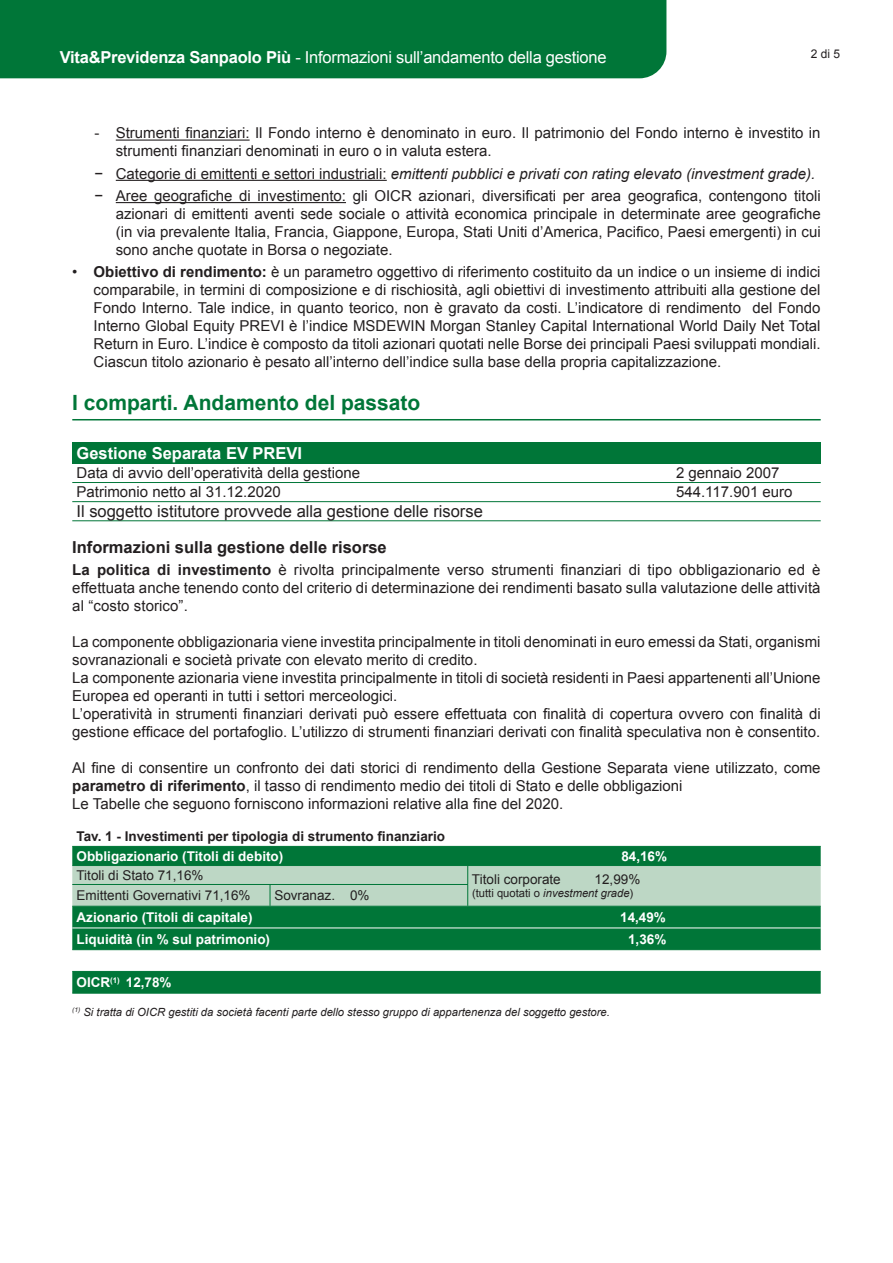
<style>
.page{position:relative;width:893px;height:1263px;background:#fff}
.page>*{position:absolute;margin:0;border:0;box-sizing:border-box;transform-origin:0 0}
.t1{font:700 21px "Arial";color:#007638}
.t2{font:16.5px "Arial";letter-spacing:-.015em;color:#fff}
.t3{font:16.5px "Arial";color:#231f20}
.t4{font:700 16.5px "Arial";color:#231f20}
.t5{font:700 16.5px "Arial";color:#fff}
.t6{font:15px/18px "Arial";color:#231f20}
.t7{font:700 13.5px "Arial";color:#fff}
.t8{font:13.5px "Arial";color:#231f20}
.t9{font:700 13.5px "Arial";color:#231f20}
.t10{font:12px "Arial";color:#231f20}
.t11{font:italic 11.25px "Arial";color:#231f20}
.t12{font:11.25px "Arial";color:#231f20}
.s1{font-weight:700}
.s2{font-style:italic}
</style>
<div class="page">
<div style="left:0;top:0;width:666px;height:78px;background:#007638"></div>
<hr style="left:116px;top:140px;width:134px;height:1px;background:#231f20">
<hr style="left:116px;top:180px;width:271px;height:1px;background:#231f20">
<hr style="left:116px;top:202px;width:230px;height:1px;background:#231f20">
<hr style="left:72px;top:419px;width:749px;height:1px;background:#007638">
<div style="left:72px;top:442px;width:749px;height:21px;background:#007638"></div>
<hr style="left:72px;top:482px;width:749px;height:1px;background:#007638">
<hr style="left:72px;top:501px;width:749px;height:1px;background:#007638">
<hr style="left:72px;top:520px;width:749px;height:1px;background:#007638">
<svg style="left:72px;top:847px;width:749px;height:146px;fill:#007638"></svg>
<hr style="left:72px;top:906px;width:749px;height:1px;background:#007638">
<hr style="left:72px;top:949px;width:749px;height:1px;background:#007638">
<hr style="left:72px;top:971px;width:749px;height:1px;background:#007638">
<hr style="left:72px;top:993px;width:749px;height:1px;background:#007638">
<svg style="left:72px;top:865px;width:749px;height:41px;background:#b4d2be"></svg>
<hr style="left:72px;top:846px;width:749px;height:1px;background:#007638">
<hr style="left:72px;top:927px;width:749px;height:1px;background:#fff">
<p class="t2" style="left:60px;top:49px;width:548px"><span class="s1">Vita&amp;Previdenza Sanpaolo Più</span> - Informazioni sull’andamento della gestione</p>
<p class="t10" style="left:811px;top:47px;width:31px">2 di 5</p>
<p class="t6" style="left:116px;top:124px;width:706px;text-indent:-21px">- Strumenti finanziari: Il Fondo interno è denominato in euro. Il patrimonio del Fondo interno è investito in strumenti finanziari denominati in euro o in valuta estera.</p>
<p class="t6" style="left:95px;top:162px;width:728px;line-height:22.2px">− Categorie di emittenti e settori industriali: <span class="s2">emittenti pubblici e privati con rating elevato (investment grade). </span>− Aree geografiche di investimento: gli OICR azionari, diversificati per area geografica, contengono titoli</p>
<p class="t6" style="left:116px;top:205px;width:706px;text-align:justify">azionari di emittenti aventi sede sociale o attività economica principale in determinate aree geografiche (in via prevalente Italia, Francia, Giappone, Europa, Stati Uniti d’America, Pacifico, Paesi emergenti) in cui sono anche quotate in Borsa o negoziate.</p>
<p class="t6" style="left:94px;top:263px;width:729px;text-align:justify;text-indent:-21px">• <span class="s1">Obiettivo di rendimento:</span> è un parametro oggettivo di riferimento costituito da un indice o un insieme di indici comparabile, in termini di composizione e di rischiosità, agli obiettivi di investimento attribuiti alla gestione del Fondo Interno. Tale indice, in quanto teorico, non è gravato da costi. L’indicatore di rendimento del Fondo Interno Global Equity PREVI è l’indice MSDEWIN Morgan Stanley Capital International World Daily Net Total Return in Euro. L’indice è composto da titoli azionari quotati nelle Borse dei principali Paesi sviluppati mondiali.<br>Ciascun titolo azionario è pesato all’interno dell’indice sulla base della propria capitalizzazione.</p>
<h1 class="t1" style="left:72px;top:391px;width:350px">I comparti. Andamento del passato</h1>
<p class="t5" style="left:77px;top:444px;width:227px">Gestione Separata EV PREVI</p>
<p class="t6" style="left:77px;top:464px;width:285px">Data di avvio dell’operatività della gestione</p>
<p class="t6" style="left:676px;top:464px;width:105px">2 gennaio 2007</p>
<p class="t6" style="left:77px;top:483px;width:206px">Patrimonio netto al 31.12.2020</p>
<p class="t6" style="left:676px;top:483px;width:118px">544.117.901 euro</p>
<p class="t3" style="left:77px;top:502px;width:408px">Il soggetto istitutore provvede alla gestione delle risorse</p>
<p class="t4" style="left:72px;top:538px;width:316px">Informazioni sulla gestione delle risorse</p>
<p class="t6" style="left:72px;top:561px;width:750px;text-align:justify"><span class="s1">La politica di investimento</span> è rivolta principalmente verso strumenti finanziari di tipo obbligazionario ed è effettuata anche tenendo conto del criterio di determinazione dei rendimenti basato sulla valutazione delle attività al “costo storico”.</p>
<p class="t6" style="left:72px;top:633px;width:750px">La componente obbligazionaria viene investita principalmente in titoli denominati in euro emessi da Stati, organismi sovranazionali e società private con elevato merito di credito.<br>La componente azionaria viene investita principalmente in titoli di società residenti in Paesi appartenenti all’Unione Europea ed operanti in tutti i settori merceologici.<br>L’operatività in strumenti finanziari derivati può essere effettuata con finalità di copertura ovvero con finalità di gestione efficace del portafoglio. L’utilizzo di strumenti finanziari derivati con finalità speculativa non è consentito.</p>
<p class="t6" style="left:72px;top:759px;width:750px">Al fine di consentire un confronto dei dati storici di rendimento della Gestione Separata viene utilizzato, come <span class="s1">parametro di riferimento</span>, il tasso di rendimento medio dei titoli di Stato e delle obbligazioni<br>Le Tabelle che seguono forniscono informazioni relative alla fine del 2020.</p>
<p class="t9" style="left:77px;top:829px;width:370px">Tav. 1 - Investimenti per tipologia di strumento finanziario</p>
<p class="t7" style="left:77px;top:848px;width:208px">Obbligazionario (Titoli di debito)</p>
<p class="t7" style="left:621px;top:848px;width:47px">84,16%</p>
<p class="t8" style="left:77px;top:868px;width:129px">Titoli di Stato 71,16%</p>
<p class="t8" style="left:472px;top:872px;width:90px">Titoli corporate</p>
<p class="t8" style="left:595px;top:872px;width:47px">12,99%</p>
<p class="t8" style="left:77px;top:888px;width:176px">Emittenti Governativi 71,16%</p>
<p class="t8" style="left:274px;top:888px;width:97px">Sovranaz. 0%</p>
<p class="t12" style="left:472px;top:887px;width:163px">(tutti quotati o <span class="s2">investment grade</span>)</p>
<p class="t7" style="left:77px;top:910px;width:178px">Azionario (Titoli di capitale)</p>
<p class="t7" style="left:620px;top:910px;width:47px">14,49%</p>
<p class="t7" style="left:77px;top:932px;width:195px">Liquidità (in % sul patrimonio)</p>
<p class="t7" style="left:628px;top:932px;width:40px">1,36%</p>
<p class="t7" style="left:77px;top:975px;width:97px">OICR<sup>(1)</sup> 12,78%</p>
<p class="t11" style="left:72px;top:1006px;width:539px"><sup>(1)</sup> Si tratta di OICR gestiti da società facenti parte dello stesso gruppo di appartenenza del soggetto gestore.</p>
</div>
